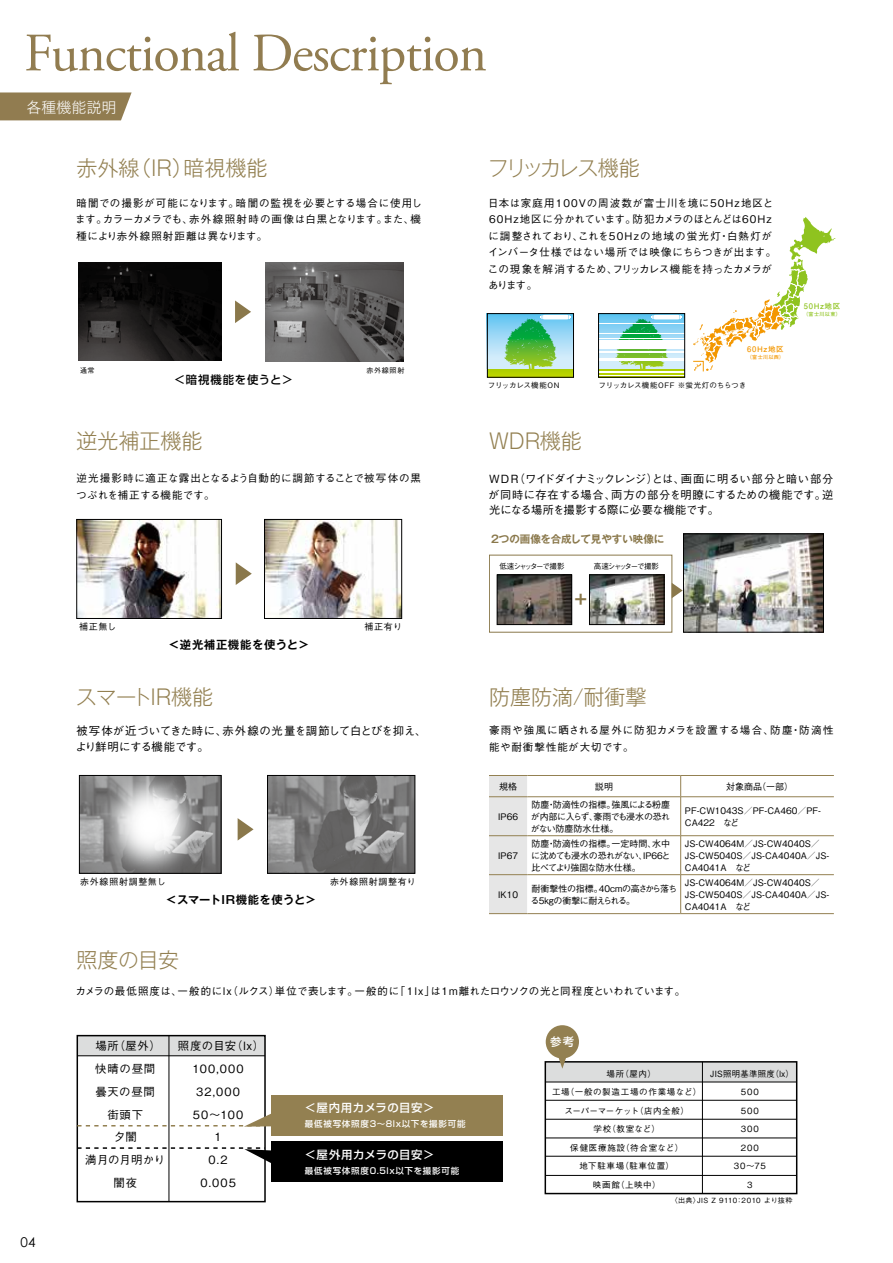
<style>
.page{position:relative;width:893px;height:1263px;background:#fff}
.page>*{position:absolute;margin:0;border:0;box-sizing:border-box;transform-origin:0 0}
.t1{font:54px "Adobe Garamond Pro";letter-spacing:-.02em;color:#917c50}
.t2{font:300 21px "Gothic MB101 Pro";color:#938051}
.t3{font:300 21px "Gothic MB101 Pro";letter-spacing:-.05em;color:#938051}
.t4{font:300 21px "Gothic MB101 Pro";letter-spacing:-.14em;color:#938051}
.t5{font:15px "Hira Kaku Std W2";color:#fff}
.t6{font:700 14.7px "Gothic MB101 Pro";color:#8a784b}
.t7{font:13.5px "Century Gothic";color:#000}
.t8{font:500 11.4px/15.6px "Gothic BBB Pro";letter-spacing:-.01em;color:#000}
.t9{font:500 11.4px/22.8px "Gothic BBB Pro";letter-spacing:.09em;color:#000;text-align:center}
.t10{font:500 11.4px/22.8px "Gothic BBB Pro";letter-spacing:.04em;color:#000;text-align:center}
.t11{font:500 11.4px "Shin Go Pro";letter-spacing:.045em;color:#fff}
.t12{font:700 11.4px "Gothic MB101 Pro De";letter-spacing:.055em;color:#000}
.t13{font:500 11.4px "Shin Go Pro";letter-spacing:.075em;color:#000}
.t14{font:500 11.25px/15.6px "Gothic BBB Pro";letter-spacing:-.02em;color:#000;text-align:justify}
.t15{font:700 11.25px "Gothic MB101 Pro De";letter-spacing:.025em;color:#000}
.t16{font:500 10.5px/16.5px "Gothic BBB Pro";letter-spacing:.035em;color:#000}
.t17{font:500 10.5px/16.5px "Gothic BBB Pro";letter-spacing:.085em;color:#000}
.t18{font:700 10.5px "Gothic MB101 Pro De";color:#8a784b}
.t19{font:500 9px/12px "Gothic BBB Pro";color:#000}
.t20{font:500 9px/12px "Gothic BBB Pro";letter-spacing:-.03em;color:#000}
.t21{font:500 9px "Gothic BBB Pro";letter-spacing:.085em;color:#000}
.t22{font:500 8.55px/18.5px "Gothic BBB Pro";letter-spacing:.07em;color:#000;text-align:center}
.t23{font:500 8.55px "Shin Go Pro";letter-spacing:.085em;color:#fff}
.t24{font:700 7.65px "Futo Go B101 Pro";letter-spacing:.09em;color:#8fc31f}
.t25{font:700 7.65px "Futo Go B101 Pro";letter-spacing:.09em;color:#f39700}
.t26{font:500 7.5px "Gothic BBB Pro";letter-spacing:.005em;color:#000}
.t27{font:500 7.5px "Gothic BBB Pro";letter-spacing:-.15em;color:#000}
.t28{font:500 7.5px "Gothic BBB Pro";letter-spacing:-.04em;color:#000}
.t29{font:500 7.05px "Gothic BBB Pro";letter-spacing:.07em;color:#000}
.t30{font:700 5.1px "Futo Go B101 Pro";letter-spacing:.065em;color:#8fc31f}
.t31{font:700 5.1px "Futo Go B101 Pro";letter-spacing:.06em;color:#f39700}
</style>
<div class="page">
<svg style="left:0;top:92px;width:132px;height:28px"></svg>
<svg style="left:238px;top:818px;width:16px;height:22px"></svg>
<img style="left:268px;top:777px;width:147px;height:97px">
<img style="left:81px;top:777px;width:138px;height:94px">
<div style="left:79px;top:775px;width:142px;height:98px;border:1px solid #000"></div>
<div style="left:267px;top:775px;width:148px;height:98px;border:1px solid #000"></div>
<svg style="left:235px;top:300px;width:16px;height:23px"></svg>
<img style="left:266px;top:263px;width:137px;height:98px">
<img style="left:79px;top:263px;width:142px;height:97px">
<svg style="left:693px;top:217px;width:142px;height:155px"></svg>
<div style="left:487px;top:368px;width:86px;height:9px;background:#b2d000"></div>
<svg style="left:489px;top:315px;width:83px;height:53px"></svg>
<svg style="left:518px;top:319px;width:10px;height:10px"></svg>
<svg style="left:540px;top:315px;width:31px;height:4px"></svg>
<div style="left:598px;top:368px;width:87px;height:9px;background:#b2d000"></div>
<svg style="left:600px;top:315px;width:83px;height:53px"></svg>
<svg style="left:629px;top:319px;width:10px;height:10px"></svg>
<hr style="left:598px;top:371px;width:87px;height:2px;background:#fff">
<hr style="left:598px;top:323px;width:87px;height:1px;background:#fff">
<hr style="left:598px;top:358px;width:87px;height:1px;background:#fff">
<hr style="left:598px;top:333px;width:87px;height:1px;background:#fff">
<hr style="left:598px;top:338px;width:87px;height:1px;background:#fff">
<hr style="left:598px;top:359px;width:87px;height:2px;background:#fff">
<hr style="left:598px;top:351px;width:87px;height:2px;background:#fff">
<div style="left:598px;top:340px;width:87px;height:9px;background:#fff"></div>
<svg style="left:651px;top:315px;width:31px;height:4px"></svg>
<div style="left:487px;top:313px;width:87px;height:64px;border:1px solid #000"></div>
<div style="left:598px;top:313px;width:87px;height:64px;border:1px solid #000"></div>
<img style="left:79px;top:521px;width:141px;height:96px">
<div style="left:77px;top:519px;width:145px;height:100px;border:1px solid #000"></div>
<img style="left:266px;top:521px;width:134px;height:96px">
<div style="left:264px;top:519px;width:138px;height:100px;border:1px solid #000"></div>
<svg style="left:236px;top:562px;width:16px;height:23px"></svg>
<img style="left:685px;top:536px;width:137px;height:94px">
<div style="left:683px;top:534px;width:141px;height:98px;border:1px solid #000"></div>
<img style="left:499px;top:577px;width:71px;height:46px">
<div style="left:497px;top:575px;width:75px;height:50px;border:1px solid #000"></div>
<img style="left:591px;top:577px;width:71px;height:46px">
<div style="left:589px;top:575px;width:75px;height:50px;border:1px solid #000"></div>
<svg style="left:672px;top:583px;width:11px;height:15px"></svg>
<div style="left:78px;top:1036px;width:187px;height:20px;background:#dcdddd"></div>
<hr style="left:78px;top:1055px;width:187px;height:1px;background:#000">
<div style="left:77px;top:1035px;width:189px;height:167px;border:2px solid #000"></div>
<hr style="left:169px;top:1036px;width:1px;height:165px;background:#000">
<div style="left:271px;top:1095px;width:232px;height:40px;background:#938051"></div>
<div style="left:271px;top:1142px;width:232px;height:40px;background:#000"></div>
<div style="left:546px;top:1062px;width:251px;height:20px;background:#dcdddd"></div>
<hr style="left:546px;top:1100px;width:251px;height:1px;background:#000">
<hr style="left:546px;top:1081px;width:251px;height:1px;background:#000">
<hr style="left:546px;top:1119px;width:251px;height:1px;background:#000">
<hr style="left:546px;top:1156px;width:251px;height:1px;background:#000">
<hr style="left:546px;top:1137px;width:251px;height:1px;background:#000">
<div style="left:545px;top:1061px;width:252px;height:133px;border:2px solid #000"></div>
<hr style="left:546px;top:1175px;width:251px;height:1px;background:#000">
<hr style="left:702px;top:1062px;width:1px;height:131px;background:#000">
<svg style="left:546px;top:1025px;width:33px;height:44px"></svg>
<svg style="left:77px;top:1112px;width:194px;height:14px"></svg>
<svg style="left:77px;top:1147px;width:194px;height:18px"></svg>
<svg style="left:489px;top:775px;width:345px;height:139px"></svg>
<hr style="left:680px;top:797px;width:1px;height:38px;background:#938051">
<hr style="left:680px;top:836px;width:1px;height:38px;background:#938051">
<hr style="left:680px;top:875px;width:1px;height:38px;background:#938051">
<h1 class="t1" style="left:24px;top:21px;width:464px">Functional Description</h1>
<h3 class="t5" style="left:26px;top:96px;width:91px">各種機能説明</h3>
<h2 class="t2" style="left:77px;top:150px;width:192px">赤外線（IR）暗視機能</h2>
<p class="t16" style="left:75px;top:193px;width:348px;text-align:justify">暗闇での撮影が可能になります。暗闇の監視を必要とする場合に使用します。カラーカメラでも、赤外線照射時の画像は白黒となります。また、機種により赤外線照射距離は異なります。</p>
<p class="t29" style="left:80px;top:365px;width:16px">通常</p>
<p class="t29" style="left:366px;top:365px;width:39px">赤外線照射</p>
<p class="t13" style="left:174px;top:371px;width:120px">＜暗視機能を使うと＞</p>
<h2 class="t2" style="left:77px;top:424px;width:128px">逆光補正機能</h2>
<p class="t16" style="left:76px;top:469px;width:346px">逆光撮影時に適正な露出となるよう自動的に調節することで被写体の黒つぶれを補正する機能です。</p>
<p class="t19" style="left:79px;top:619px;width:39px">補正無し</p>
<p class="t19" style="left:365px;top:619px;width:39px">補正有り</p>
<p class="t12" style="left:168px;top:635px;width:143px">＜逆光補正機能を使うと＞</p>
<h2 class="t3" style="left:76px;top:680px;width:139px">スマートIR機能</h2>
<p class="t8" style="left:75px;top:721px;width:353px">被写体が近づいてきた時に、赤外線の光量を調節して白とびを抑え、より鮮明にする機能です。</p>
<p class="t21" style="left:80px;top:874px;width:87px">赤外線照射調整無し</p>
<p class="t21" style="left:330px;top:874px;width:87px">赤外線照射調整有り</p>
<p class="t15" style="left:166px;top:891px;width:152px">＜スマートIR機能を使うと＞</p>
<h2 class="t2" style="left:77px;top:942px;width:104px">照度の目安</h2>
<h2 class="t4" style="left:488px;top:150px;width:154px">フリッカレス機能</h2>
<p class="t16" style="left:488px;top:193px;width:290px">日本は家庭用100Vの周波数が富士川を境に50Hz地区と<br>60Hz地区に分かれています。防犯カメラのほとんどは60Hzに調整されており、これを50Hzの地域の蛍光灯・白熱灯がインバータ仕様ではない場所では映像にちらつきが出ます。この現象を解消するため、フリッカレス機能を持ったカメラがあります。</p>
<p class="t25" style="left:747px;top:343px;width:38px">60Hz地区</p>
<p class="t31" style="left:747px;top:353px;width:39px">（富士川以西）</p>
<p class="t28" style="left:488px;top:379px;width:73px">フリッカレス機能ON</p>
<p class="t26" style="left:598px;top:379px;width:149px">フリッカレス機能OFF ※蛍光灯のちらつき</p>
<h2 class="t2" style="left:489px;top:424px;width:94px">WDR機能</h2>
<p class="t24" style="left:804px;top:299px;width:38px">50Hz地区</p>
<p class="t30" style="left:803px;top:310px;width:39px">（富士川以東）</p>
<p class="t14" style="left:488px;top:470px;width:347px">WDR（ワイドダイナミックレンジ）とは、画面に明るい部分と暗い部分が同時に存在する場合、両方の部分を明瞭にするための機能です。逆光になる場所を撮影する際に必要な機能です。</p>
<p class="t18" style="left:490px;top:531px;width:176px">２つの画像を合成して見やすい映像に</p>
<p class="t27" style="left:499px;top:560px;width:67px">低速シャッターで撮影</p>
<p class="t27" style="left:594px;top:560px;width:67px">高速シャッターで撮影</p>
<h3 class="t6" style="left:575px;top:587px;width:13px">+</h3>
<h2 class="t2" style="left:489px;top:680px;width:159px">防塵防滴/耐衝撃</h2>
<p class="t17" style="left:489px;top:721px;width:346px">豪雨や強風に晒される屋外に防犯カメラを設置する場合、防塵・防滴性能や耐衝撃性能が大切です。</p>
<p class="t19" style="left:499px;top:779px;width:19px">規格</p>
<p class="t19" style="left:595px;top:779px;width:19px">説明</p>
<p class="t19" style="left:726px;top:779px;width:69px">対象商品（一部）</p>
<p class="t19" style="left:498px;top:809px;width:21px">IP66</p>
<p class="t19" style="left:531px;top:797px;width:141px;text-align:justify">防塵・防滴性の指標。強風による粉塵が内部に入らず、豪雨でも浸水の恐れがない防塵防水仕様。</p>
<p class="t19" style="left:685px;top:803px;width:138px">PF-CW1043S／PF-CA460／PF-<br>CA422　など</p>
<p class="t19" style="left:498px;top:848px;width:21px">IP67</p>
<p class="t19" style="left:531px;top:836px;width:141px;text-align:justify">防塵・防滴性の指標。一定時間、水中に沈めても浸水の恐れがない、IP66と比べてより強固な防水仕様。</p>
<p class="t19" style="left:685px;top:836px;width:146px">JS-CW4064M／JS-CW4040S／<br>JS-CW5040S／JS-CA4040A／JS-<br>CA4041A　など</p>
<p class="t19" style="left:498px;top:887px;width:21px">IK10</p>
<p class="t20" style="left:531px;top:881px;width:148px">耐衝撃性の指標。40cmの高さから落ちる5kgの衝撃に耐えられる。</p>
<p class="t19" style="left:685px;top:875px;width:146px">JS-CW4064M／JS-CW4040S／<br>JS-CW5040S／JS-CA4040A／JS-<br>CA4041A　など</p>
<p class="t16" style="left:75px;top:981px;width:611px">カメラの最低照度は、一般的にlx（ルクス）単位で表します。一般的に「1lx」は1m離れたロウソクの光と同程度といわれています。</p>
<p class="t7" style="left:21px;top:1233px;width:16px">04</p>
<p class="t10" style="left:85px;top:1033px;width:81px">場所（屋外）<br>快晴の昼間<br>曇天の昼間<br>街頭下<br>夕闇<br>満月の月明かり闇夜</p>
<p class="t9" style="left:178px;top:1033px;width:88px">照度の目安（lx）<br>100,000<br>32,000<br>50～100<br>1<br>0.2<br>0.005</p>
<p class="t11" style="left:305px;top:1098px;width:131px">＜屋内用カメラの目安＞</p>
<p class="t23" style="left:305px;top:1117px;width:162px">最低被写体照度3～8lx以下を撮影可能</p>
<p class="t11" style="left:305px;top:1145px;width:131px">＜屋外用カメラの目安＞</p>
<p class="t23" style="left:305px;top:1163px;width:156px">最低被写体照度0.5lx以下を撮影可能</p>
<p class="t11" style="left:550px;top:1032px;width:25px">参考</p>
<p class="t22" style="left:552px;top:1063px;width:151px">　場所（屋内）<br>工場（一般の製造工場の作業場など）スーパーマーケット（店内全般）<br>学校（教室など）<br>保健医療施設（待合室など）<br>地下駐車場（駐車位置）<br>映画館（上映中）</p>
<p class="t22" style="left:710px;top:1063px;width:85px">JIS照明基準照度（lx）<br>500<br>500<br>300<br>200<br>30～75<br>3</p>
<p class="t29" style="left:671px;top:1195px;width:123px">〈出典〉JIS Z 9110：2010 より抜粋</p>
</div>
